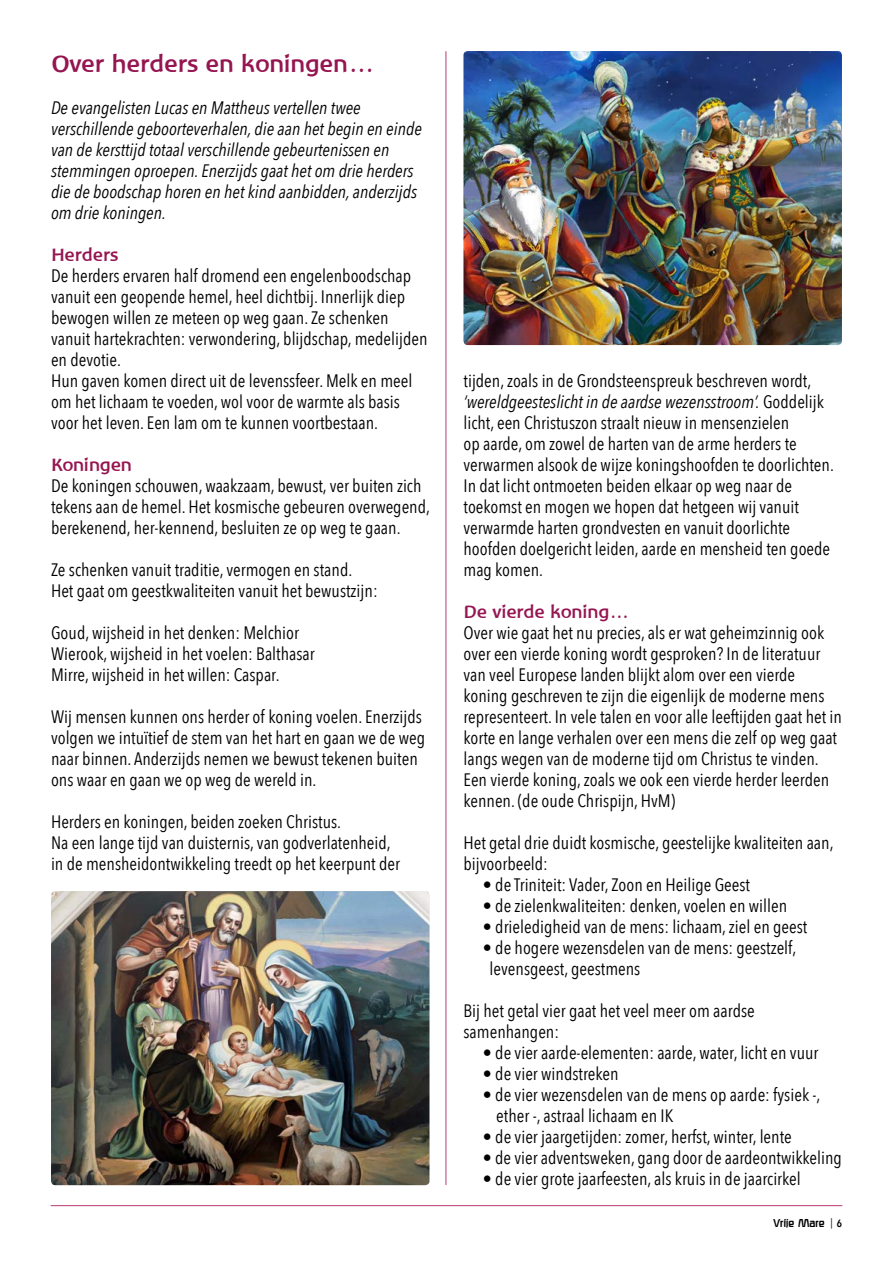
<style>
.page{position:relative;width:893px;height:1263px;background:#fff}
.page>*{position:absolute;margin:0;border:0;box-sizing:border-box;transform-origin:0 0}
.t1{font:700 24px "Baar Philos";color:#951550}
.t2{font:18px/21px "Avenir Next Condensed";color:#000}
.t3{font:italic 18px/21px "Avenir Next Condensed";color:#000}
.t4{font:700 18px "Baar Philos";color:#951550}
.t5{font:700 10.5px "Roggenkamp";color:#000;scale:.95 1}
.s1{font-style:italic}
.s2{font-family:"Avenir Next Condensed";font-weight:400}
.s3{font-family:"Avenir Next Condensed";font-weight:600}
</style>
<div class="page">
<hr style="left:51px;top:1205px;width:791px;height:1px;background:#c14f81">
<hr style="left:445px;top:52px;width:1px;height:1132px;background:#c14f81">
<img style="left:463px;top:51px;width:379px;height:294px">
<img style="left:51px;top:891px;width:378px;height:294px">
<h1 class="t1" style="left:51px;top:50px;width:324px">Over herders en koningen…</h1>
<p class="t3" style="left:51px;top:97px;width:372px">De evangelisten Lucas en Mattheus vertellen twee verschillende geboorteverhalen, die aan het begin en einde van de kersttijd totaal verschillende gebeurtenissen en stemmingen oproepen. Enerzijds gaat het om drie herders die de boodschap horen en het kind aanbidden, anderzijds om drie koningen.</p>
<p class="t4" style="left:51px;top:245px;width:69px">Herders</p>
<p class="t2" style="left:51px;top:264px;width:378px">De herders ervaren half dromend een engelenboodschap vanuit een geopende hemel, heel dichtbij. Innerlijk diep bewogen willen ze meteen op weg gaan. Ze schenken vanuit hartekrachten: verwondering, blijdschap, medelijden en devotie.<br>Hun gaven komen direct uit de levenssfeer. Melk en meel om het lichaam te voeden, wol voor de warmte als basis voor het leven. Een lam om te kunnen voortbestaan.</p>
<p class="t4" style="left:51px;top:455px;width:82px">Koningen</p>
<p class="t2" style="left:51px;top:474px;width:381px">De koningen schouwen, waakzaam, bewust, ver buiten zich tekens aan de hemel. Het kosmische gebeuren overwegend, berekenend, her-kennend, besluiten ze op weg te gaan.</p>
<p class="t2" style="left:51px;top:558px;width:328px">Ze schenken vanuit traditie, vermogen en stand.<br>Het gaat om geestkwaliteiten vanuit het bewustzijn:</p>
<p class="t2" style="left:51px;top:621px;width:265px">Goud, wijsheid in het denken: Melchior<br>Wierook, wijsheid in het voelen: Balthasar<br>Mirre, wijsheid in het willen: Caspar.</p>
<p class="t2" style="left:51px;top:705px;width:376px">Wij mensen kunnen ons herder of koning voelen. Enerzijds volgen we intuïtief de stem van het hart en gaan we de weg naar binnen. Anderzijds nemen we bewust tekenen buiten ons waar en gaan we op weg de wereld in.</p>
<p class="t2" style="left:51px;top:810px;width:351px">Herders en koningen, beiden zoeken Christus.<br>Na een lange tijd van duisternis, van godverlatenheid, in de mensheidontwikkeling treedt op het keerpunt der</p>
<p class="t2" style="left:463px;top:369px;width:372px">tijden, zoals in de Grondsteenspreuk beschreven wordt, <span class="s1">‘wereldgeesteslicht in de aardse wezensstroom’.</span> Goddelijk licht, een Christuszon straalt nieuw in mensenzielen<br>op aarde, om zowel de harten van de arme herders te verwarmen alsook de wijze koningshoofden te doorlichten.<br>In dat licht ontmoeten beiden elkaar op weg naar de toekomst en mogen we hopen dat hetgeen wij vanuit verwarmde harten grondvesten en vanuit doorlichte hoofden doelgericht leiden, aarde en mensheid ten goede mag komen.</p>
<p class="t4" style="left:463px;top:602px;width:166px">De vierde koning…</p>
<p class="t2" style="left:463px;top:622px;width:380px">Over wie gaat het nu precies, als er wat geheimzinnig ook over een vierde koning wordt gesproken? In de literatuur van veel Europese landen blijkt alom over een vierde koning geschreven te zijn die eigenlijk de moderne mens representeert. In vele talen en voor alle leeftijden gaat het in korte en lange verhalen over een mens die zelf op weg gaat langs wegen van de moderne tijd om Christus te vinden.<br>Een vierde koning, zoals we ook een vierde herder leerden kennen. (de oude Chrispijn, HvM)</p>
<p class="t2" style="left:463px;top:832px;width:372px">Het getal drie duidt kosmische, geestelijke kwaliteiten aan, bijvoorbeeld:</p>
<p class="t2" style="left:483px;top:874px;width:269px">• de Triniteit: Vader, Zoon en Heilige Geest</p>
<p class="t2" style="left:483px;top:895px;width:306px">• de zielenkwaliteiten: denken, voelen en willen</p>
<p class="t2" style="left:483px;top:916px;width:326px">• drieledigheid van de mens: lichaam, ziel en geest</p>
<p class="t2" style="left:490px;top:937px;width:308px;text-indent:-7px">• de hogere wezensdelen van de mens: geestzelf, levensgeest, geestmens</p>
<p class="t2" style="left:463px;top:1000px;width:293px">Bij het getal vier gaat het veel meer om aardse samenhangen:</p>
<p class="t2" style="left:483px;top:1042px;width:337px">• de vier aarde-elementen: aarde, water, licht en vuur</p>
<p class="t2" style="left:483px;top:1063px;width:137px">• de vier windstreken</p>
<p class="t2" style="left:496px;top:1084px;width:326px;text-indent:-13px">• de vier wezensdelen van de mens op aarde: fysiek -, ether -, astraal lichaam en IK</p>
<p class="t2" style="left:483px;top:1126px;width:310px">• de vier jaargetijden: zomer, herfst, winter, lente</p>
<p class="t2" style="left:483px;top:1147px;width:360px">• de vier adventsweken, gang door de aardeontwikkeling</p>
<p class="t2" style="left:483px;top:1168px;width:319px">• de vier grote jaarfeesten, als kruis in de jaarcirkel</p>
<p class="t5" style="left:773px;top:1216px;width:74px">Vrije Mare <span class="s2">|</span> <span class="s3">6</span></p>
</div>
